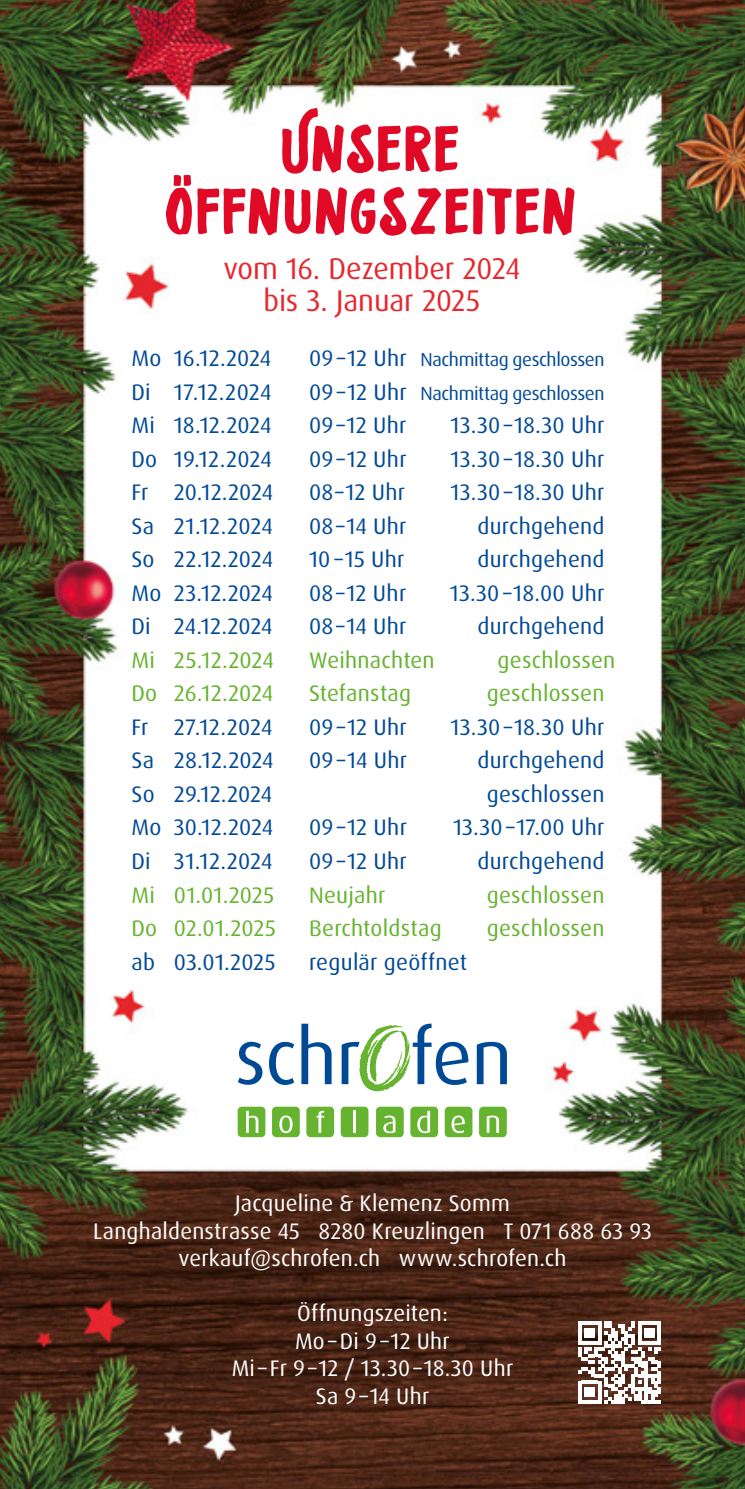
<style>
.page{position:relative;width:745px;height:1489px;background:#fff}
.page>*{position:absolute;margin:0;border:0;box-sizing:border-box;transform-origin:0 0}
.t1{font:65px/62.5px "Oldventure";letter-spacing:.015em;color:#e00926;text-align:center}
.t2{font:30px/32.5px "Dax Pro";letter-spacing:-.005em;color:#e6272d;text-align:center}
.t3{font:22.5px "Dax Pro";letter-spacing:.01em;color:#004995}
.t4{font:22.5px/27.5px "Dax Pro";letter-spacing:.01em;color:#fff;text-align:center}
.t5{font:22.5px "Dax Pro";letter-spacing:.01em;color:#65b32e}
.t6{font:18.75px "Dax Pro";letter-spacing:-.02em;color:#004995}
.s1{font-size:22.5px}
</style>
<div class="page">
<img style="left:0;top:0;width:744px;height:1488px">
<svg style="left:577px;top:1320px;width:83px;height:83px"></svg>
<div style="left:237px;top:1106px;width:28px;height:31px;background:#65b32e;border-radius:4px"></div>
<div style="left:272px;top:1106px;width:27px;height:31px;background:#65b32e;border-radius:4px"></div>
<div style="left:306px;top:1106px;width:28px;height:31px;background:#65b32e;border-radius:4px"></div>
<div style="left:340px;top:1106px;width:28px;height:31px;background:#65b32e;border-radius:4px"></div>
<div style="left:376px;top:1106px;width:27px;height:31px;background:#65b32e;border-radius:4px"></div>
<div style="left:410px;top:1106px;width:28px;height:31px;background:#65b32e;border-radius:4px"></div>
<div style="left:444px;top:1106px;width:28px;height:31px;background:#65b32e;border-radius:4px"></div>
<div style="left:479px;top:1106px;width:27px;height:31px;background:#65b32e;border-radius:4px"></div>
<svg style="left:246px;top:1110px;width:12px;height:22px"></svg>
<svg style="left:279px;top:1115px;width:13px;height:18px"></svg>
<svg style="left:316px;top:1110px;width:8px;height:22px"></svg>
<hr style="left:353px;top:1110px;width:3px;height:22px;background:#fff">
<svg style="left:383px;top:1115px;width:12px;height:18px"></svg>
<svg style="left:417px;top:1110px;width:13px;height:23px"></svg>
<svg style="left:451px;top:1115px;width:13px;height:18px"></svg>
<svg style="left:486px;top:1115px;width:12px;height:17px"></svg>
<svg style="left:238px;top:1041px;width:24px;height:43px"></svg>
<svg style="left:269px;top:1041px;width:25px;height:43px"></svg>
<svg style="left:301px;top:1023px;width:30px;height:61px"></svg>
<svg style="left:341px;top:1023px;width:127px;height:68px"></svg>
<svg style="left:476px;top:1041px;width:30px;height:43px"></svg>
<svg style="left:173px;top:175px;width:18px;height:11px"></svg>
<h1 class="t1" style="left:166px;top:121px;width:413px">Unsere offnungszeiten</h1>
<h2 class="t2" style="left:223px;top:252px;width:298px">vom 16. Dezember 2024 bis 3. Januar 2025</h2>
<p class="t3" style="left:131px;top:344px;width:141px">Mo 16.12.2024</p>
<p class="t6" style="left:309px;top:347px;width:297px"><span class="s1">09 –12 Uhr</span> Nachmittag geschlossen</p>
<p class="t3" style="left:131px;top:377px;width:141px">Di 17.12.2024</p>
<p class="t6" style="left:309px;top:381px;width:297px"><span class="s1">09 –12 Uhr</span> Nachmittag geschlossen</p>
<p class="t3" style="left:131px;top:411px;width:142px">Mi 18.12.2024</p>
<p class="t3" style="left:309px;top:411px;width:99px">09–12 Uhr</p>
<p class="t3" style="left:450px;top:411px;width:155px">13.30 –18.30 Uhr</p>
<p class="t3" style="left:131px;top:444px;width:142px">Do 19.12.2024</p>
<p class="t3" style="left:309px;top:444px;width:99px">09–12 Uhr</p>
<p class="t3" style="left:450px;top:444px;width:155px">13.30 –18.30 Uhr</p>
<p class="t3" style="left:131px;top:478px;width:143px">Fr 20.12.2024</p>
<p class="t3" style="left:309px;top:478px;width:98px">08–12 Uhr</p>
<p class="t3" style="left:450px;top:478px;width:155px">13.30 –18.30 Uhr</p>
<p class="t3" style="left:131px;top:511px;width:143px">Sa 21.12.2024</p>
<p class="t3" style="left:309px;top:511px;width:99px">08–14 Uhr</p>
<p class="t3" style="left:477px;top:511px;width:128px">durchgehend</p>
<p class="t3" style="left:131px;top:545px;width:143px">So 22.12.2024</p>
<p class="t3" style="left:309px;top:545px;width:97px">10 –15 Uhr</p>
<p class="t3" style="left:477px;top:545px;width:128px">durchgehend</p>
<p class="t3" style="left:131px;top:578px;width:143px">Mo 23.12.2024</p>
<p class="t3" style="left:309px;top:578px;width:99px">08–12 Uhr</p>
<p class="t3" style="left:449px;top:578px;width:156px">13.30 –18.00 Uhr</p>
<p class="t3" style="left:131px;top:612px;width:143px">Di 24.12.2024</p>
<p class="t3" style="left:309px;top:612px;width:99px">08–14 Uhr</p>
<p class="t3" style="left:477px;top:612px;width:128px">durchgehend</p>
<p class="t5" style="left:131px;top:645px;width:144px">Mi 25.12.2024</p>
<p class="t5" style="left:309px;top:645px;width:127px">Weihnachten</p>
<p class="t5" style="left:497px;top:645px;width:119px">geschlossen</p>
<p class="t5" style="left:131px;top:679px;width:143px">Do 26.12.2024</p>
<p class="t5" style="left:309px;top:679px;width:104px">Stefanstag</p>
<p class="t5" style="left:486px;top:679px;width:119px">geschlossen</p>
<p class="t3" style="left:131px;top:712px;width:143px">Fr 27.12.2024</p>
<p class="t3" style="left:309px;top:712px;width:99px">09 –12 Uhr</p>
<p class="t3" style="left:450px;top:712px;width:155px">13.30 –18.30 Uhr</p>
<p class="t3" style="left:131px;top:746px;width:144px">Sa 28.12.2024</p>
<p class="t3" style="left:309px;top:746px;width:99px">09 –14 Uhr</p>
<p class="t3" style="left:477px;top:746px;width:128px">durchgehend</p>
<p class="t3" style="left:131px;top:779px;width:142px">So 29.12.2024</p>
<p class="t3" style="left:486px;top:779px;width:119px">geschlossen</p>
<p class="t3" style="left:131px;top:813px;width:143px">Mo 30.12.2024</p>
<p class="t3" style="left:309px;top:813px;width:99px">09 –12 Uhr</p>
<p class="t3" style="left:452px;top:813px;width:153px">13.30 –17.00 Uhr</p>
<p class="t3" style="left:131px;top:846px;width:143px">Di 31.12.2024</p>
<p class="t3" style="left:309px;top:846px;width:99px">09 –12 Uhr</p>
<p class="t3" style="left:477px;top:846px;width:128px">durchgehend</p>
<p class="t5" style="left:131px;top:880px;width:144px">Mi 01.01.2025</p>
<p class="t5" style="left:309px;top:880px;width:78px">Neujahr</p>
<p class="t5" style="left:486px;top:880px;width:119px">geschlossen</p>
<p class="t5" style="left:131px;top:913px;width:146px">Do 02.01.2025</p>
<p class="t5" style="left:309px;top:913px;width:134px">Berchtoldstag</p>
<p class="t5" style="left:486px;top:913px;width:119px">geschlossen</p>
<p class="t3" style="left:131px;top:947px;width:146px">ab 03.01.2025</p>
<p class="t3" style="left:309px;top:947px;width:159px">regulär geöffnet</p>
<p class="t4" style="left:93px;top:1189px;width:560px">Jacqueline &amp; Klemenz Somm<br>Langhaldenstrasse 45 8280 Kreuzlingen T 071 688 63 93 verkauf@schrofen.ch www.schrofen.ch</p>
<p class="t4" style="left:231px;top:1299px;width:283px">Öffnungszeiten:<br>Mo – Di 9 –12 Uhr<br>Mi – Fr 9 –12 / 13.30 –18.30 Uhr<br>Sa 9 –14 Uhr</p>
</div>
